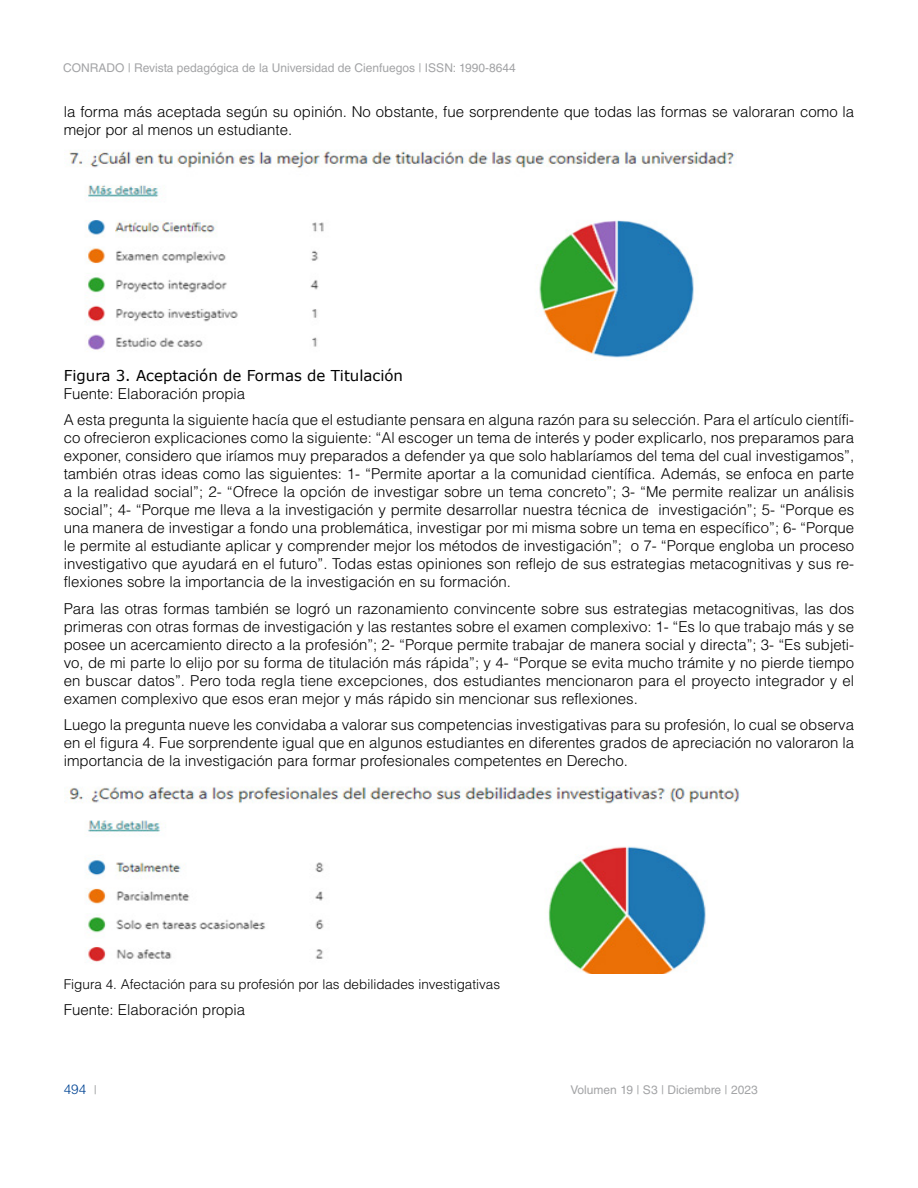
<style>
.page{position:relative;width:918px;height:1188px;background:#fff}
.page>*{position:absolute;margin:0;border:0;box-sizing:border-box;transform-origin:0 0}
.t1{font:300 15px/18px "Helvetica LT Std";color:#000;text-align:justify}
.t2{font:15px "Verdana";color:#000}
.t3{font:300 13.5px "Helvetica LT Std";color:#000}
.t4{font:300 13.5px "Helvetica LT Std";color:#004494}
.t5{font:12px "Helvetica LT Std";color:#a3a4a6}
.s1{font-weight:400;font-size:12px;color:#a3a4a6}
</style>
<div class="page">
<img style="left:69px;top:150px;width:667px;height:211px">
<img style="left:64px;top:786px;width:676px;height:188px">
<p class="t5" style="left:63px;top:61px;width:454px">CONRADO | Revista pedagógica de la Universidad de Cienfuegos | ISSN: 1990-8644</p>
<p class="t1" style="left:64px;top:103px;width:792px">la forma más aceptada según su opinión. No obstante, fue sorprendente que todas las formas se valoraran como la mejor por al menos un estudiante.</p>
<p class="t2" style="left:64px;top:365px;width:341px">Figura 3. Aceptación de Formas de Titulación</p>
<p class="t1" style="left:64px;top:380px;width:792px;line-height:26.5px">Fuente: Elaboración propia<br>A esta pregunta la siguiente hacía que el estudiante pensara en alguna razón para su selección. Para el artículo científi-</p>
<p class="t1" style="left:64px;top:429px;width:792px">co ofrecieron explicaciones como la siguiente: “Al escoger un tema de interés y poder explicarlo, nos preparamos para exponer, considero que iríamos muy preparados a defender ya que solo hablaríamos del tema del cual investigamos”, también otras ideas como las siguientes: 1- “Permite aportar a la comunidad científica. Además, se enfoca en parte a la realidad social”; 2- “Ofrece la opción de investigar sobre un tema concreto”; 3- “Me permite realizar un análisis social”; 4- “Porque me lleva a la investigación y permite desarrollar nuestra técnica de investigación”; 5- “Porque es una manera de investigar a fondo una problemática, investigar por mi misma sobre un tema en específico”; 6- “Porque le permite al estudiante aplicar y comprender mejor los métodos de investigación”; o 7- “Porque engloba un proceso investigativo que ayudará en el futuro”. Todas estas opiniones son reflejo de sus estrategias metacognitivas y sus re&shy;flexiones sobre la importancia de la investigación en su formación.</p>
<p class="t1" style="left:64px;top:599px;width:792px">Para las otras formas también se logró un razonamiento convincente sobre sus estrategias metacognitivas, las dos primeras con otras formas de investigación y las restantes sobre el examen complexivo: 1- “Es lo que trabajo más y se posee un acercamiento directo a la profesión”; 2- “Porque permite trabajar de manera social y directa”; 3- “Es subjeti&shy;vo, de mi parte lo elijo por su forma de titulación más rápida”; y 4- “Porque se evita mucho trámite y no pierde tiempo en buscar datos”. Pero toda regla tiene excepciones, dos estudiantes mencionaron para el proyecto integrador y el examen complexivo que esos eran mejor y más rápido sin mencionar sus reflexiones.</p>
<p class="t1" style="left:64px;top:716px;width:792px">Luego la pregunta nueve les convidaba a valorar sus competencias investigativas para su profesión, lo cual se observa en el figura 4. Fue sorprendente igual que en algunos estudiantes en diferentes grados de apreciación no valoraron la importancia de la investigación para formar profesionales competentes en Derecho.</p>
<p class="t3" style="left:64px;top:975px;width:438px">Figura 4. Afectación para su profesión por las debilidades investigativas</p>
<p class="t1" style="left:64px;top:1001px;width:183px">Fuente: Elaboración propia</p>
<p class="t4" style="left:64px;top:1081px;width:35px">494 <span class="s1">|</span></p>
<p class="t5" style="left:571px;top:1083px;width:189px">Volumen 19 | S3 | Diciembre | 2023</p>
</div>
